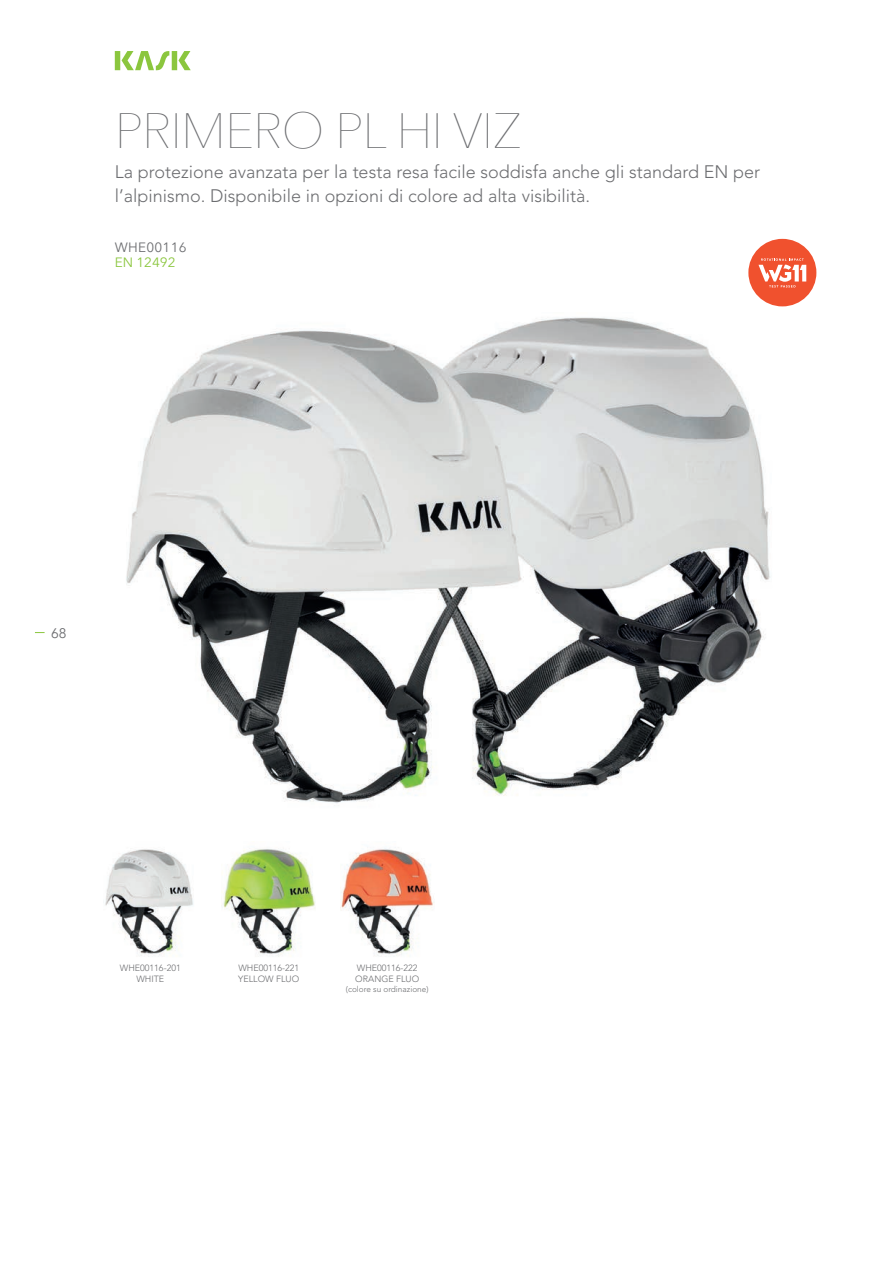
<style>
.page{position:relative;width:893px;height:1263px;background:#fff}
.page>*{position:absolute;margin:0;border:0;box-sizing:border-box;transform-origin:0 0}
.t1{font:200 49.5px "Avenir Next";letter-spacing:-.02em;color:#6c6d70}
.t2{font:300 18px/24px "Avenir LT Std";color:#6c6d70}
.t3{font:13.8px "Avenir";color:#6c6d70}
.t4{font:13.5px "Avenir Next";letter-spacing:.02em;color:#6c6d70}
.t5{font:13.5px "Avenir Next";color:#8bc63e}
.t6{font:300 9px/10.5px "Avenir LT Std";color:#6c6d70}
.t7{font:300 8.25px "Avenir LT Std";color:#6c6d70}
</style>
<div class="page">
<svg style="left:115px;top:51px;width:76px;height:19px"></svg>
<div style="left:752px;top:242px;width:61px;height:61px;background:#f0512e;border-radius:50%"></div>
<div style="left:748px;top:239px;width:68px;height:67px;border:7px solid #f0512e;border-radius:50%"></div>
<svg style="left:758px;top:258px;width:48px;height:29px"></svg>
<img style="left:105px;top:849px;width:89px;height:108px">
<img style="left:223px;top:849px;width:92px;height:108px">
<img style="left:340px;top:848px;width:94px;height:108px">
<img style="left:126px;top:317px;width:644px;height:487px">
<h1 class="t1" style="left:115px;top:89px;width:408px">PRIMERO PL HI VIZ</h1>
<p class="t2" style="left:115px;top:160px;width:647px">La protezione avanzata per la testa resa facile soddisfa anche gli standard EN per l’alpinismo. Disponibile in opzioni di colore ad alta visibilità.</p>
<p class="t4" style="left:115px;top:236px;width:73px">WHE00116</p>
<p class="t5" style="left:115px;top:251px;width:62px">EN 12492</p>
<p class="t3" style="left:51px;top:625px;width:17px">68</p>
<p class="t6" style="left:120px;top:963px;width:62px;text-align:center">WHE00116-201<br>WHITE</p>
<p class="t6" style="left:238px;top:963px;width:63px">WHE00116-221<br>YELLOW FLUO</p>
<p class="t6" style="left:355px;top:963px;width:65px">WHE00116-222<br>ORANGE FLUO</p>
<p class="t7" style="left:346px;top:984px;width:84px">(colore su ordinazione)</p>
</div>
